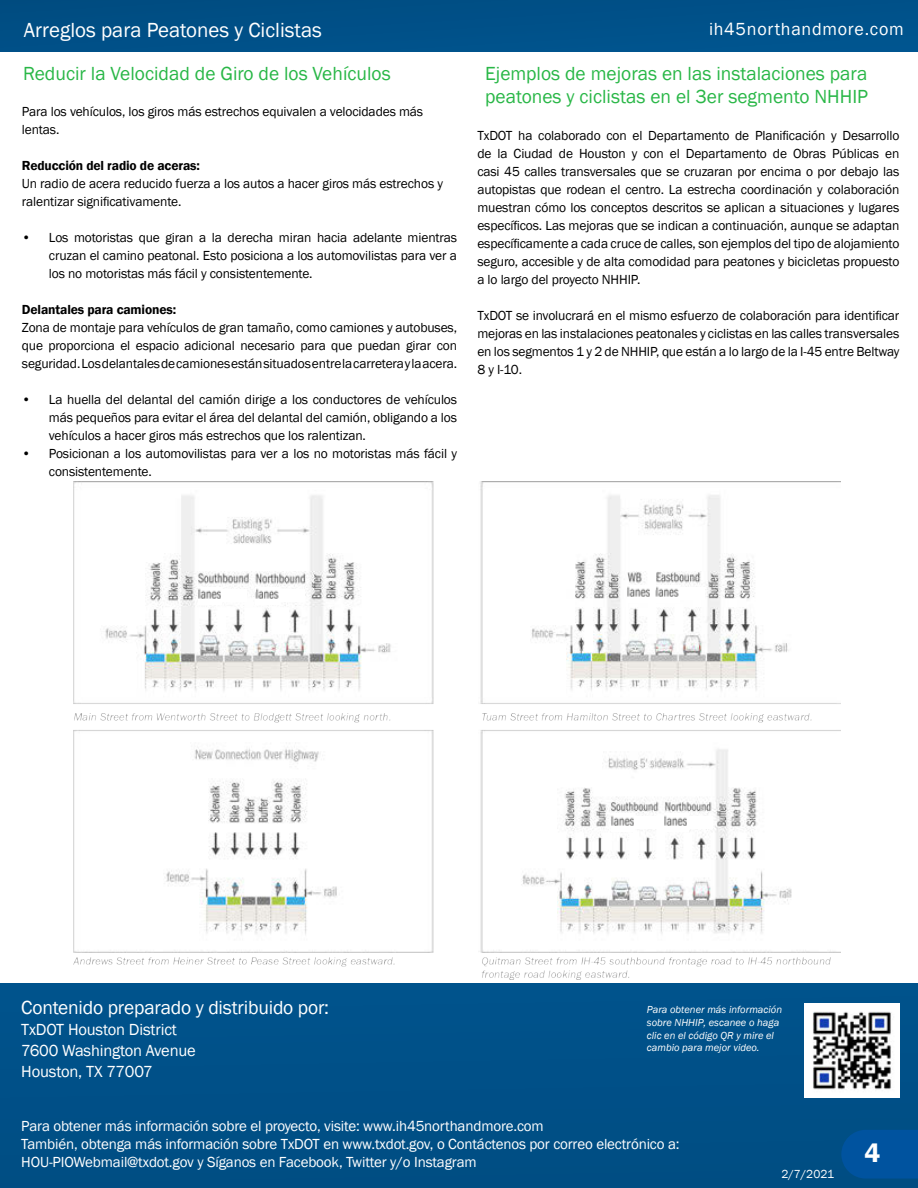
<style>
.page{position:relative;width:918px;height:1188px;background:#fff}
.page>*{position:absolute;margin:0;border:0;box-sizing:border-box;transform-origin:0 0}
.t1{font:600 27px "Franklin Gothic";color:#fff}
.t2{font:21px "Franklin Gothic";color:#fff}
.t3{font:19.5px/23.4px "Franklin Gothic";color:#29b747}
.t4{font:19.5px "Franklin Gothic";letter-spacing:-.01em;color:#fff}
.t5{font:18px "Franklin Gothic";letter-spacing:.04em;color:#fff}
.t6{font:16.5px "Franklin Gothic";letter-spacing:-.01em;color:#fff}
.t7{font:15px "Franklin Gothic";letter-spacing:-.01em;color:#fff}
.t8{font:13.5px/18px "Franklin Gothic";letter-spacing:-.01em;color:#000;text-align:justify}
.t9{font:600 13.5px "Franklin Gothic";letter-spacing:-.01em;color:#000}
.t10{font:12px "Franklin Gothic";color:#fff}
.t11{font:italic 10.5px/12.6px "Franklin Gothic";color:#fff}
</style>
<div class="page">
<div style="left:0;top:984px;width:918px;height:204px;background:#005088"></div>
<div style="left:0;top:0;width:918px;height:51px;background:#005088"></div>
<svg style="left:841px;top:1130px;width:77px;height:48px;background:#00529d"></svg>
<img style="left:74px;top:482px;width:360px;height:485px">
<img style="left:480px;top:482px;width:360px;height:497px">
<img style="left:198px;top:587px;width:24px;height:18px">
<div style="left:221px;top:589px;width:26px;height:13px;background:#fff"></div>
<img style="left:256px;top:587px;width:23px;height:18px">
<div style="left:279px;top:589px;width:25px;height:13px;background:#fff"></div>
<img style="left:611px;top:814px;width:24px;height:18px">
<div style="left:634px;top:816px;width:26px;height:13px;background:#fff"></div>
<img style="left:665px;top:814px;width:23px;height:18px">
<div style="left:687px;top:816px;width:26px;height:13px;background:#fff"></div>
<img style="left:627px;top:585px;width:23px;height:18px">
<div style="left:650px;top:587px;width:26px;height:13px;background:#fff"></div>
<img style="left:656px;top:585px;width:23px;height:18px">
<div style="left:679px;top:587px;width:25px;height:13px;background:#fff"></div>
<img style="left:804px;top:1003px;width:95px;height:95px">
<p class="t2" style="left:24px;top:17px;width:299px">Arreglos para Peatones y Ciclistas</p>
<p class="t5" style="left:709px;top:18px;width:196px">ih45northandmore.com</p>
<p class="t3" style="left:23px;top:62px;width:369px">Reducir la Velocidad de Giro de los Vehículos</p>
<p class="t8" style="left:22px;top:103px;width:403px">Para los vehículos, los giros más estrechos equivalen a velocidades más lentas.</p>
<p class="t9" style="left:22px;top:158px;width:180px">Reducción del radio de aceras:</p>
<p class="t8" style="left:22px;top:175px;width:423px">Un radio de acera reducido fuerza a los autos a hacer giros más estrechos y ralentizar significativamente.</p>
<p class="t8" style="left:49px;top:229px;width:410px;text-indent:-27px">• Los motoristas que giran a la derecha miran hacia adelante mientras cruzan el camino peatonal. Esto posiciona a los automovilistas para ver a los no motoristas más fácil y consistentemente.</p>
<p class="t9" style="left:22px;top:302px;width:156px">Delantales para camiones:</p>
<p class="t8" style="left:22px;top:319px;width:437px">Zona de montaje para vehículos de gran tamaño, como camiones y autobuses, que proporciona el espacio adicional necesario para que puedan girar con seguridad. Los delantales de camiones están situados entre la carretera y la acera.</p>
<p class="t8" style="left:49px;top:391px;width:410px;text-indent:-27px">• La huella del delantal del camión dirige a los conductores de vehículos más pequeños para evitar el área del delantal del camión, obligando a los vehículos a hacer giros más estrechos que los ralentizan.</p>
<p class="t8" style="left:49px;top:445px;width:410px;text-indent:-27px">• Posicionan a los automovilistas para ver a los no motoristas más fácil y consistentemente.</p>
<p class="t3" style="left:485px;top:62px;width:384px">Ejemplos de mejoras en las instalaciones para peatones y ciclistas en el 3er segmento NHHIP</p>
<p class="t8" style="left:477px;top:127px;width:424px">TxDOT ha colaborado con el Departamento de Planificación y Desarrollo de la Ciudad de Houston y con el Departamento de Obras Públicas en casi 45 calles transversales que se cruzaran por encima o por debajo las autopistas que rodean el centro. La estrecha coordinación y colaboración muestran cómo los conceptos descritos se aplican a situaciones y lugares específicos. Las mejoras que se indican a continuación, aunque se adaptan específicamente a cada cruce de calles, son ejemplos del tipo de alojamiento seguro, accesible y de alta comodidad para peatones y bicicletas propuesto a lo largo del proyecto NHHIP.</p>
<p class="t8" style="left:477px;top:307px;width:424px">TxDOT se involucrará en el mismo esfuerzo de colaboración para identificar mejoras en las instalaciones peatonales y ciclistas en las calles transversales en los segmentos 1 y 2 de NHHIP, que están a lo largo de la I-45 entre Beltway 8 y I-10.</p>
<p class="t4" style="left:21px;top:995px;width:309px">Contenido preparado y distribuido por:</p>
<p class="t6" style="left:21px;top:1019px;width:157px">TxDOT Houston District</p>
<p class="t6" style="left:21px;top:1040px;width:176px">7600 Washington Avenue</p>
<p class="t6" style="left:21px;top:1061px;width:133px">Houston, TX 77007</p>
<p class="t11" style="left:647px;top:1004px;width:137px">Para obtener más información sobre NHHIP, escanee o haga clic en el código QR y mire el cambio para mejor video.</p>
<p class="t7" style="left:21px;top:1116px;width:524px">Para obtener más información sobre el proyecto, visite: www.ih45northandmore.com</p>
<p class="t7" style="left:21px;top:1134px;width:660px">También, obtenga más información sobre TxDOT en www.txdot.gov, o Contáctenos por correo electrónico a:</p>
<p class="t7" style="left:21px;top:1152px;width:457px">HOU-PIOWebmail@txdot.gov y Síganos en Facebook, Twitter y/o Instagram</p>
<p class="t10" style="left:781px;top:1167px;width:54px">2/7/2021</p>
<p class="t1" style="left:864px;top:1137px;width:17px">4</p>
</div>
